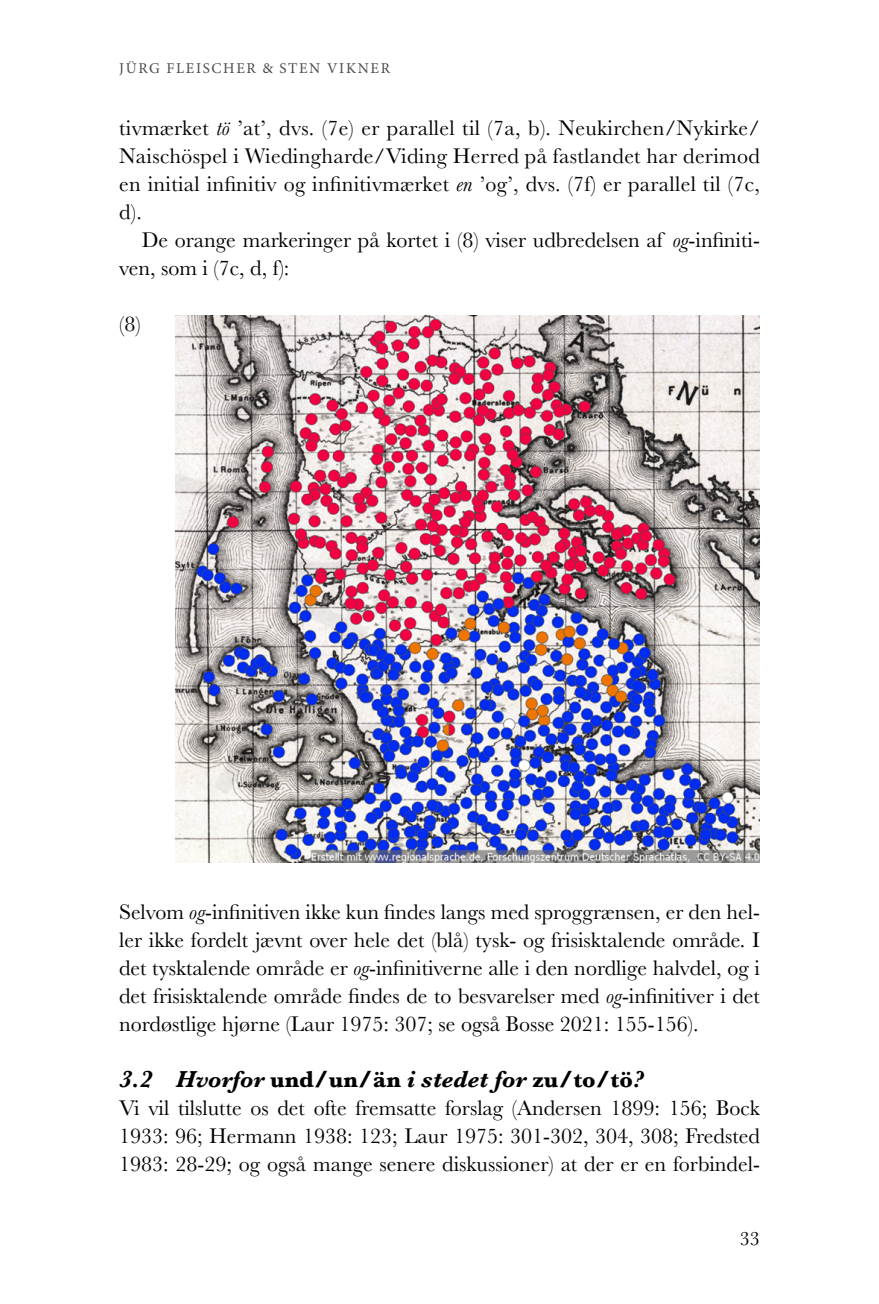
<style>
.page{position:relative;width:879px;height:1304px;background:#fff}
.page>*{position:absolute;margin:0;border:0;box-sizing:border-box;transform-origin:0 0}
.t1{font:italic 700 24px "Baskerville";color:#000}
.t2{font:22px/28px "Baskerville";color:#000;text-align:justify}
.t3{font:20px "Baskerville";color:#000}
.t4{font:15px "Minion Pro";letter-spacing:.11em;color:#4a4a49}
.s1{font-style:italic}
.s2{font-style:normal}
</style>
<div class="page">
<img style="left:176px;top:316px;width:584px;height:547px">
<p class="t4" style="left:119px;top:58px;width:272px">JÜRG FLEISCHER &amp; STEN VIKNER</p>
<p class="t2" style="left:119px;top:114px;width:642px">tivmærket <span class="s1">tö</span> ’at’, dvs. (7e) er parallel til (7a, b). Neukirchen/Nykirke/</p>
<p class="t2" style="left:119px;top:142px;width:642px">Naischöspel i Wiedingharde/Viding Herred på fastlandet har derimod</p>
<p class="t2" style="left:119px;top:170px;width:642px">en initial infinitiv og infinitivmærket <span class="s1">en</span> ’og’, dvs. (7f) er parallel til (7c,</p>
<p class="t2" style="left:119px;top:198px;width:24px">d).</p>
<p class="t2" style="left:142px;top:226px;width:619px">De orange markeringer på kortet i (8) viser udbredelsen af <span class="s1">og</span>-infiniti-</p>
<p class="t2" style="left:119px;top:254px;width:172px">ven, som i (7c, d, f):</p>
<p class="t2" style="left:119px;top:310px;width:23px">(8)</p>
<p class="t2" style="left:119px;top:898px;width:642px">Selvom <span class="s1">og</span>-infinitiven ikke kun findes langs med sproggrænsen, er den hel&shy;ler ikke fordelt jævnt over hele det (blå) tysk- og frisisktalende område. I det tysktalende område er <span class="s1">og</span>-infinitiverne alle i den nordlige halvdel, og i det frisisktalende område findes de to besvarelser med <span class="s1">og</span>-infinitiver i det nordøstlige hjørne (Laur 1975: 307; se også Bosse 2021: 155-156).</p>
<h4 class="t1" style="left:119px;top:1062px;width:526px">3.2 Hvorfor <span class="s2">und/un/än</span> i stedet for <span class="s2">zu/to/tö</span>?</h4>
<p class="t2" style="left:119px;top:1094px;width:642px">Vi vil tilslutte os det ofte fremsatte forslag (Andersen 1899: 156; Bock 1933: 96; Hermann 1938: 123; Laur 1975: 301-302, 304, 308; Fredsted 1983: 28-29; og også mange senere diskussioner) at der er en forbindel-</p>
<p class="t3" style="left:740px;top:1225px;width:21px">33</p>
</div>
